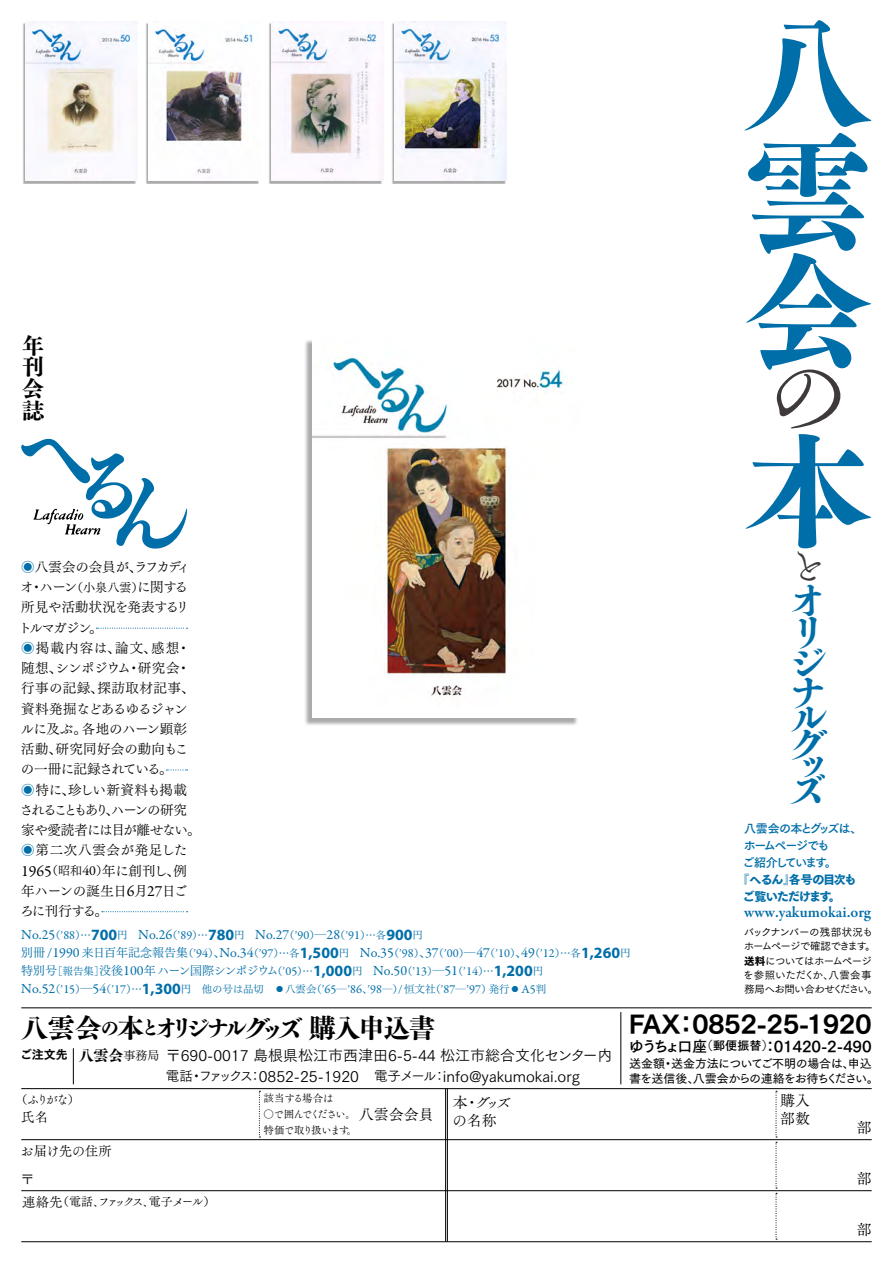
<style>
.page{position:relative;width:893px;height:1263px;background:#fff}
.page>*{position:absolute;margin:0;border:0;box-sizing:border-box;transform-origin:0 0}
.t1{font:127.5px/119.4px "Tsuku AMD Min Std E";color:#006ea8;text-align:justify}
.t2{font:95.7px "Tsuku B Old Min Pr 6 N R";color:#3e3a39}
.t3{font:40.5px "Tsuku AMD Min Std E";color:#006ea8}
.t4{font:40.5px "Tsuku B Old Min Pr 6 N R";color:#3e3a39}
.t5{font:38.85px/30.8px "Tsuku AMD Min Std E";color:#006ea8}
.t6{font:27px "Tsuku AMD Min Std E";letter-spacing:-.065em;color:#000}
.t7{font:24px "Tsuku Go Pro E";letter-spacing:-.025em;color:#000}
.t8{font:22.5px/21.6px "Tsuku AMD Min Std E";color:#000;text-align:justify}
.t9{font:600 15.6px "Garamond Premr Pro";color:#006ea8}
.t10{font:15px/20.2px "Tsuku Go Pro R";color:#000}
.t11{font:15px "Tsuku Go Pro B";letter-spacing:-.015em;color:#000}
.t12{font:15px/18px "Tsuku Old Min Pro R";color:#000}
.t13{font:13.5px/20.2px "Tsuku Min Pr 5 R";letter-spacing:-.025em;color:#000}
.t14{font:13.5px "Tsuku Old Min Pro R";letter-spacing:-.03em;color:#000}
.t15{font:12px/15px "Tsuku Go Pro D";letter-spacing:-.04em;color:#000}
.t16{font:12px/16.8px "Tsuku Go Pro B";letter-spacing:-.115em;color:#006ea8}
.t17{font:12px "Tsuku Old Min Pro R";letter-spacing:-.21em;color:#000}
.t18{font:12px/16.8px "Tsuku Go Pro H";letter-spacing:-.09em;color:#006ea8}
.t19{font:12px "Tsuku Go Pro E";color:#000}
.t20{font:10.5px/18px "Tsuku Min Pr 5 R";color:#006ea8}
.t21{font:10.5px/14.4px "Tsuku Go Pro M";letter-spacing:-.06em;color:#000}
.t22{font:10.5px/15.8px "Tsuku Old Min Pro R";letter-spacing:-.16em;color:#000}
.t23{font:10.5px "Tsuku Old Min Pro R";letter-spacing:-.035em;color:#000}
.s1{color:#006ea8}
.s2{font-size:12px}
.s3{font-family:"Garamond Premr Pro";font-size:15.75px}
.s4{font-family:"Garamond Premr Pro";font-size:14.1px}
.s5{font-family:"Garamond Premr Pro";font-size:12.3px}
.s6{font-family:"Myriad Pro";font-weight:700;font-size:15.75px}
.s7{font-family:"Tsuku Min Pr 6 N R"}
.s8{font-family:"Tsuku Go Pro M"}
.s9{font-family:"Tsuku Go Pro H"}
.s10{font-size:20.25px}
.s11{font-size:24.3px}
.s12{font-size:28.35px}
.s13{font-family:"Tsuku AMD Min Std E"}
.s14{font-family:"Tsuku Min Pr 5 R";font-size:12px}
.s15{font-size:13.5px}
.s16{font-family:"Tsuku Go Pro R";font-size:12px}
</style>
<div class="page">
<div style="left:392px;top:23px;width:114px;height:161px;background:#000;opacity:.33"></div>
<img style="left:395px;top:21px;width:112px;height:160px">
<div style="left:22px;top:23px;width:114px;height:161px;background:#000;opacity:.33"></div>
<img style="left:26px;top:21px;width:111px;height:160px">
<div style="left:145px;top:23px;width:114px;height:161px;background:#000;opacity:.33"></div>
<img style="left:149px;top:21px;width:110px;height:160px">
<div style="left:268px;top:23px;width:115px;height:161px;background:#000;opacity:.33"></div>
<img style="left:272px;top:21px;width:111px;height:160px">
<div style="left:304px;top:339px;width:274px;height:387px;background:#000;opacity:.33"></div>
<img style="left:313px;top:339px;width:265px;height:378px">
<hr style="left:21px;top:1007px;width:851px;height:1px;background:#000">
<hr style="left:21px;top:1139px;width:851px;height:1px;background:#000">
<hr style="left:21px;top:1088px;width:851px;height:1px;background:#000">
<hr style="left:21px;top:1190px;width:851px;height:1px;background:#000">
<hr style="left:21px;top:1241px;width:851px;height:1px;background:#000">
<hr style="left:445px;top:1089px;width:1px;height:153px;background:#000">
<hr style="left:447px;top:1089px;width:1px;height:153px;background:#000">
<hr style="left:621px;top:1012px;width:1px;height:72px;background:#000">
<hr style="left:73px;top:1048px;width:1px;height:36px;background:#000">
<svg style="left:775px;top:1091px;width:2px;height:148px"></svg>
<svg style="left:259px;top:1091px;width:1px;height:46px"></svg>
<svg style="left:21px;top:439px;width:166px;height:110px"></svg>
<svg style="left:96px;top:628px;width:92px;height:1px"></svg>
<svg style="left:166px;top:769px;width:22px;height:1px"></svg>
<svg style="left:102px;top:911px;width:86px;height:1px"></svg>
<h3 class="t8" style="left:22px;top:331px;width:24px">年刊会誌</h3>
<p class="t13" style="left:19px;top:555px;width:183px"><span class="s1">◉</span>八雲会の会員が、ラフカディオ・ハーン<span class="s2">（小泉八雲）</span>に関する所見や活動状況を発表するリトルマガジン。<br><span class="s1">◉</span>掲載内容は、論文、感想・随想、シンポジウム・研究会・行事の記録、探訪取材記事、資料発掘などあるゆるジャンルに及ぶ。各地のハーン顕彰活動、研究同好会の動向もこの一冊に記録されている。<br><span class="s1">◉</span>特に、珍しい新資料も掲載されることもあり、ハーンの研究家や愛読者には目が離せない。<span class="s1">◉</span>第二次八雲会が発足した<br><span class="s3">1965</span><span class="s2">（昭和</span><span class="s4">40</span><span class="s2">）</span>年に創刊し、例年ハーンの誕生日<span class="s3">6</span>月<span class="s3">27</span>日ごろに刊行する。</p>
<p class="t20" style="left:21px;top:924px;width:611px"><span class="s4">No.25</span>（ʼ<span class="s5">88</span>）…<span class="s6">700</span>円　<span class="s4">No.26</span>（ʼ<span class="s5">89</span>）…<span class="s6">780</span>円　<span class="s4">No.27</span>（ʼ<span class="s5">90</span>）<span class="s2">―</span><span class="s4">28</span>（ʼ<span class="s5">91</span>）…各<span class="s6">900</span>円　<br><span class="s2">別冊</span><span class="s4">/1990</span> <span class="s2">来日百年記念報告集</span>（ʼ<span class="s5">94</span>）<span class="s2">、</span><span class="s4">No.34</span>（ʼ<span class="s5">97</span>）…各<span class="s6">1,500</span>円　<span class="s4">No.35</span>（ʼ<span class="s5">98</span>）<span class="s2">、</span><span class="s4">37</span>（ʼ<span class="s5">00</span>）<span class="s2">―</span> <span class="s4">47</span>（ʼ<span class="s5">10</span>）<span class="s2">、</span><span class="s4">49</span>（ʼ<span class="s5">12</span>）…各<span class="s6">1,260</span>円<span class="s2">特別号</span>［報告集］<span class="s2">没後</span><span class="s4">100</span><span class="s2">年ハーン国際シンポジウム</span>（ʼ<span class="s5">05</span>）…<span class="s6">1,000</span>円　<span class="s4">No.50</span>（ʼ<span class="s5">13</span>）<span class="s2">―</span><span class="s4">51</span>（ʼ<span class="s5">14</span>）…<span class="s6">1,200</span>円<br><span class="s4">No.52</span>（ʼ<span class="s5">15</span>）<span class="s2">―</span><span class="s4">54</span>（ʼ<span class="s5">17</span>）…<span class="s6">1,300</span>円　他の号は品切　<span class="s7">⃝</span>八雲会（ʼ<span class="s5">65</span>―ʼ<span class="s5">86</span>、ʼ<span class="s5">98</span>―）<span class="s5">/</span>恒文社（ʼ<span class="s5">87</span>―ʼ<span class="s5">97</span>）発行<span class="s7">⃝</span><span class="s5">A5</span>判</p>
<h1 class="t1" style="left:744px;top:-3px;width:129px">八雲会</h1>
<h2 class="t2" style="left:760px;top:309px;width:82px">の</h2>
<h1 class="t1" style="left:744px;top:415px;width:128px">本</h1>
<h3 class="t4" style="left:788px;top:530px;width:34px">と</h3>
<h3 class="t5" style="left:788px;top:579px;width:39px">オリジナ</h3>
<h3 class="t5" style="left:788px;top:696px;width:40px">ル</h3>
<h3 class="t3" style="left:788px;top:708px;width:41px">グ</h3>
<h3 class="t3" style="left:788px;top:729px;width:37px">ッ</h3>
<h3 class="t3" style="left:788px;top:753px;width:39px">ズ</h3>
<p class="t16" style="left:742px;top:819px;width:121px">八雲会の本とグッズは、ホームページでも<br>ご紹介しています。</p>
<p class="t18" style="left:743px;top:871px;width:115px;text-indent:-5px"><span class="s8">『</span>へるん<span class="s8">』</span>各号の目次もご覧いただけます。</p>
<h3 class="t9" style="left:744px;top:903px;width:128px">www.yakumokai.org</h3>
<p class="t21" style="left:743px;top:923px;width:136px">バックナンバーの残部状況もホームページで確認できます。<span class="s9">送料</span>についてはホームページを参照いただくか、八雲会事務局へお問い合わせください。</p>
<h3 class="t6" style="left:21px;top:1003px;width:416px">八雲会<span class="s10">の</span>本<span class="s10">と</span><span class="s11">オリジナル</span><span class="s12">グッズ</span>購入申込書</h3>
<p class="t19" style="left:20px;top:1043px;width:49px">ご注文先</p>
<h3 class="t10" style="left:166px;top:1044px;width:448px;text-indent:-87px"><span class="s13">八雲会</span><span class="s14">事務局</span>〒690-0017 島根県松江市西津田6-5-44 松江市総合文化センター内<span class="s15">電話・ファックス：</span>0852-25-1920　<span class="s15">電子メール：</span>info@yakumokai.org</h3>
<p class="t17" style="left:15px;top:1091px;width:66px">（ふりがな）</p>
<p class="t14" style="left:21px;top:1107px;width:28px">氏名</p>
<p class="t14" style="left:20px;top:1140px;width:93px">お届け先の住所</p>
<p class="t14" style="left:21px;top:1169px;width:15px">〒</p>
<p class="t17" style="left:22px;top:1193px;width:195px"><span class="s15">連絡先</span>（電話、ファックス、電子メール）</p>
<p class="t23" style="left:264px;top:1090px;width:71px">該当する場合は</p>
<p class="t22" style="left:264px;top:1106px;width:95px">○で囲んでください。特価で取り扱います。</p>
<h3 class="t12" style="left:359px;top:1105px;width:77px">八雲会会員</h3>
<h3 class="t12" style="left:452px;top:1094px;width:60px">本・グッズの名称</h3>
<h3 class="t7" style="left:629px;top:1003px;width:244px">FAX：0852-25-1920</h3>
<h3 class="t11" style="left:629px;top:1033px;width:244px">ゆうちょ口座<span class="s16">（</span><span class="s2">郵便振替</span><span class="s16">）</span>：01420-2-490</h3>
<p class="t15" style="left:629px;top:1054px;width:251px">送金額・送金方法についてご不明の場合は、申込書を送信後、八雲会からの連絡をお待ちください。</p>
<h3 class="t12" style="left:780px;top:1092px;width:31px">購入部数</h3>
<h3 class="t12" style="left:857px;top:1119px;width:16px">部</h3>
<h3 class="t12" style="left:857px;top:1170px;width:16px">部</h3>
<h3 class="t12" style="left:857px;top:1221px;width:16px">部</h3>
</div>
